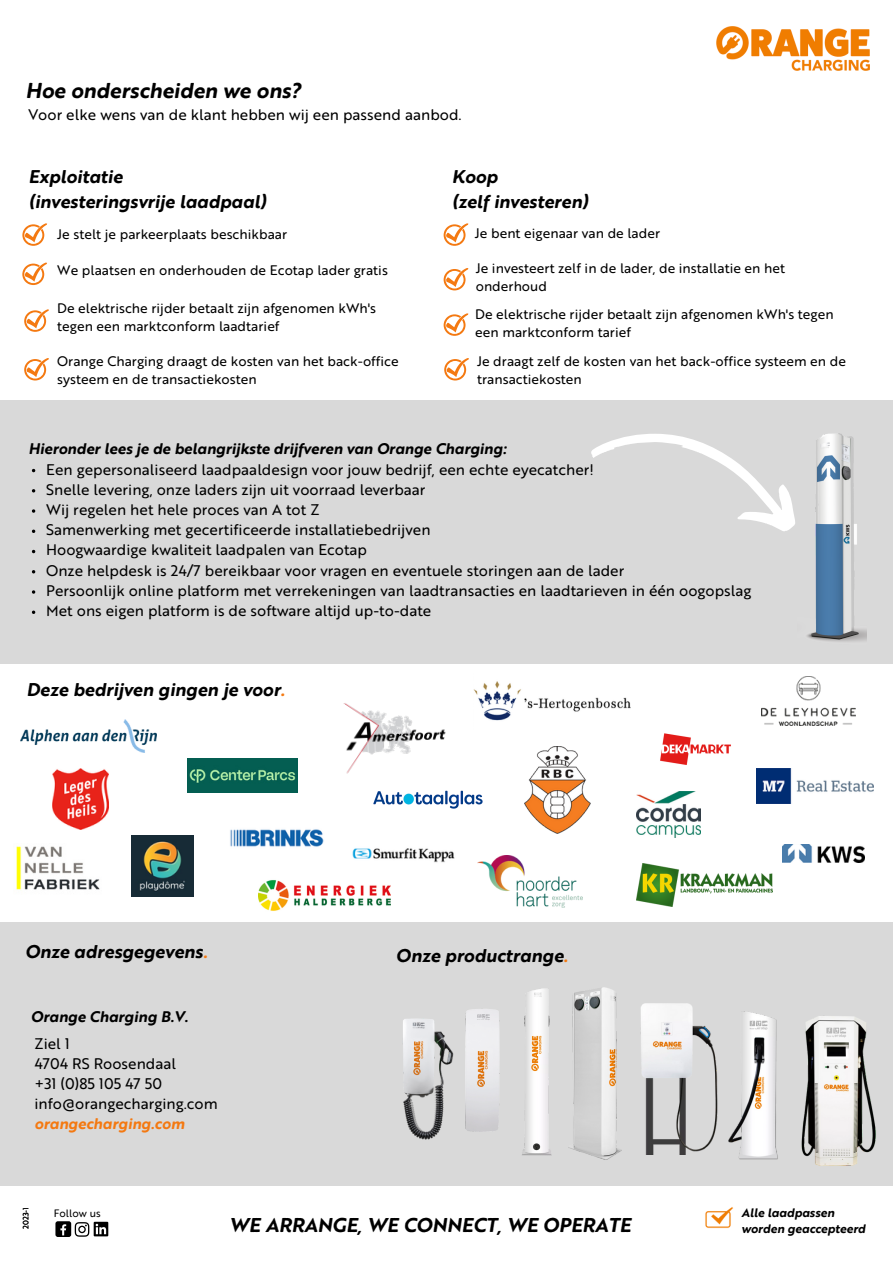
<style>
.page{position:relative;width:893px;height:1264px;background:#fff}
.page>*{position:absolute;margin:0;border:0;box-sizing:border-box;transform-origin:0 0}
.t1{font:italic 700 21px "Brother 1816 Printed";color:#000}
.t2{font:italic 700 19.5px "Brother 1816 Printed";color:#000}
.t3{font:italic 700 18px/24.8px "Brother 1816 Printed";color:#000}
.t4{font:15px/20.2px "Brother 1816 Printed";color:#000}
.t5{font:italic 700 15px "Brother 1816 Printed";color:#000}
.t6{font:italic 700 15px "Brother 1816 Printed";color:#f47911}
.t7{font:13.5px/18px "Brother 1816 Printed";color:#000}
.t8{font:italic 700 12px/16px "Brother 1816 Printed";color:#000}
.t9{font:10.5px "Brother 1816 Printed";color:#000}
.t10{font:7.5px "Brother 1816 Printed";color:#000}
.s1{color:#f47911}
</style>
<div class="page">
<div style="left:0;top:400px;width:892px;height:263px;background:#d9d9d9"></div>
<img style="left:716px;top:27px;width:153px;height:44px">
<svg style="left:22px;top:223px;width:25px;height:23px"></svg>
<svg style="left:22px;top:262px;width:25px;height:23px"></svg>
<svg style="left:24px;top:309px;width:25px;height:23px"></svg>
<svg style="left:443px;top:223px;width:25px;height:23px"></svg>
<svg style="left:443px;top:268px;width:25px;height:22px"></svg>
<svg style="left:443px;top:313px;width:25px;height:23px"></svg>
<img style="left:807px;top:433px;width:59px;height:209px">
<svg style="left:32px;top:529px;width:3px;height:4px"></svg>
<svg style="left:32px;top:610px;width:3px;height:4px"></svg>
<svg style="left:591px;top:433px;width:221px;height:113px"></svg>
<svg style="left:444px;top:358px;width:25px;height:22px"></svg>
<svg style="left:24px;top:358px;width:25px;height:22px"></svg>
<img style="left:373px;top:790px;width:110px;height:19px">
<img style="left:782px;top:844px;width:82px;height:18px">
<img style="left:660px;top:733px;width:71px;height:32px">
<img style="left:473px;top:681px;width:157px;height:40px">
<img style="left:352px;top:848px;width:103px;height:15px">
<img style="left:343px;top:703px;width:103px;height:71px">
<img style="left:230px;top:829px;width:94px;height:18px">
<img style="left:21px;top:719px;width:136px;height:33px">
<img style="left:52px;top:768px;width:56px;height:61px">
<div style="left:55px;top:1221px;width:16px;height:15px;background:#000;border-radius:2px"></div>
<svg style="left:60px;top:1224px;width:6px;height:11px"></svg>
<svg style="left:75px;top:1222px;width:14px;height:14px"></svg>
<svg style="left:94px;top:1221px;width:14px;height:15px"></svg>
<svg style="left:96px;top:1223px;width:10px;height:11px"></svg>
<img style="left:187px;top:758px;width:111px;height:34px">
<img style="left:705px;top:1207px;width:28px;height:22px">
<img style="left:16px;top:846px;width:84px;height:44px">
<img style="left:524px;top:747px;width:66px;height:86px">
<img style="left:636px;top:863px;width:136px;height:43px">
<img style="left:636px;top:791px;width:64px;height:46px">
<img style="left:132px;top:835px;width:62px;height:61px">
<img style="left:762px;top:676px;width:93px;height:49px">
<img style="left:258px;top:880px;width:133px;height:31px">
<img style="left:477px;top:855px;width:105px;height:52px">
<img style="left:756px;top:768px;width:117px;height:35px">
<div style="left:0;top:922px;width:892px;height:263px;background:#d9d9d9"></div>
<img style="left:522px;top:988px;width:30px;height:168px">
<img style="left:801px;top:1016px;width:75px;height:150px">
<img style="left:641px;top:1003px;width:76px;height:151px">
<img style="left:717px;top:1011px;width:61px;height:149px">
<img style="left:403px;top:1018px;width:45px;height:122px">
<img style="left:448px;top:1009px;width:52px;height:123px">
<img style="left:568px;top:987px;width:54px;height:173px">
<h1 class="t1" style="left:25px;top:82px;width:277px">Hoe onderscheiden we ons?</h1>
<p class="t4" style="left:28px;top:106px;width:434px">Voor elke wens van de klant hebben wij een passend aanbod.</p>
<p class="t3" style="left:28px;top:166px;width:239px">Exploitatie (investeringsvrije laadpaal)</p>
<p class="t3" style="left:452px;top:166px;width:138px">Koop<br>(zelf investeren)</p>
<p class="t7" style="left:475px;top:226px;width:187px">Je bent eigenaar van de lader</p>
<p class="t7" style="left:475px;top:260px;width:311px">Je investeert zelf in de lader, de installatie en het onderhoud</p>
<p class="t7" style="left:475px;top:306px;width:360px">De elektrische rijder betaalt zij n afgenomen kWh's tegen een marktconform tarief</p>
<p class="t7" style="left:477px;top:353px;width:370px">Je draagt zelf de kosten van het back-office systeem en de transactiekosten</p>
<p class="t7" style="left:57px;top:227px;width:231px">Je stelt je parkeerplaats beschikbaar</p>
<p class="t7" style="left:57px;top:262px;width:332px">We plaatsen en onderhouden de Ecotap lader gratis</p>
<p class="t7" style="left:57px;top:300px;width:320px">De elektrische rijder betaalt zij n afgenomen kWh's tegen een marktconform laadtarief</p>
<p class="t7" style="left:57px;top:354px;width:343px">Orange Charging draagt de kosten van het back-office systeem en de transactiekosten</p>
<p class="t5" style="left:28px;top:443px;width:479px">Hieronder lees je de belangrijkste drijfveren van Orange Charging:</p>
<p class="t4" style="left:46px;top:460px;width:707px">Een gepersonaliseerd laadpaaldesign voor jouw bedrijf, een echte eyecatcher!<br>Snelle levering, onze laders zij n uit voorraad leverbaar<br>Wij regelen het hele proces van A tot Z<br>Samenwerking met gecertificeerde installatiebedrijven<br>Hoogwaardige kwaliteit laadpalen van Ecotap<br>Onze helpdesk is 24/7 bereikbaar voor vragen en eventuele storingen aan de lader<br>Persoonlij k online platform met verrekeningen van laadtransacties en laadtarieven in één oogopslag Met ons eigen platform is de software altijd up-to-date</p>
<p class="t3" style="left:27px;top:679px;width:260px">Deze bedrijven gingen je voor<span class="s1">.</span></p>
<p class="t3" style="left:25px;top:940px;width:184px">Onze adresgegevens<span class="s1">.</span></p>
<p class="t5" style="left:31px;top:1010px;width:159px">Orange Charging B.V.</p>
<p class="t4" style="left:35px;top:1034px;width:185px">Ziel 1<br>4704 RS Roosendaal<br>+31 (0)85 105 47 50 info@orangecharging.com</p>
<p class="t6" style="left:35px;top:1118px;width:151px">orangecharging.com</p>
<p class="t3" style="left:396px;top:945px;width:174px">Onze productrange<span class="s1">.</span></p>
<p class="t10" style="left:23px;top:1228px;width:23px;rotate:-90deg">2023-1</p>
<p class="t9" style="left:54px;top:1208px;width:49px">Follow us</p>
<h2 class="t2" style="left:229px;top:1217px;width:403px">WE ARRANGE, WE CONNECT, WE OPERATE</h2>
<p class="t8" style="left:741px;top:1205px;width:126px">Alle laadpassen worden geaccepteerd</p>
</div>
